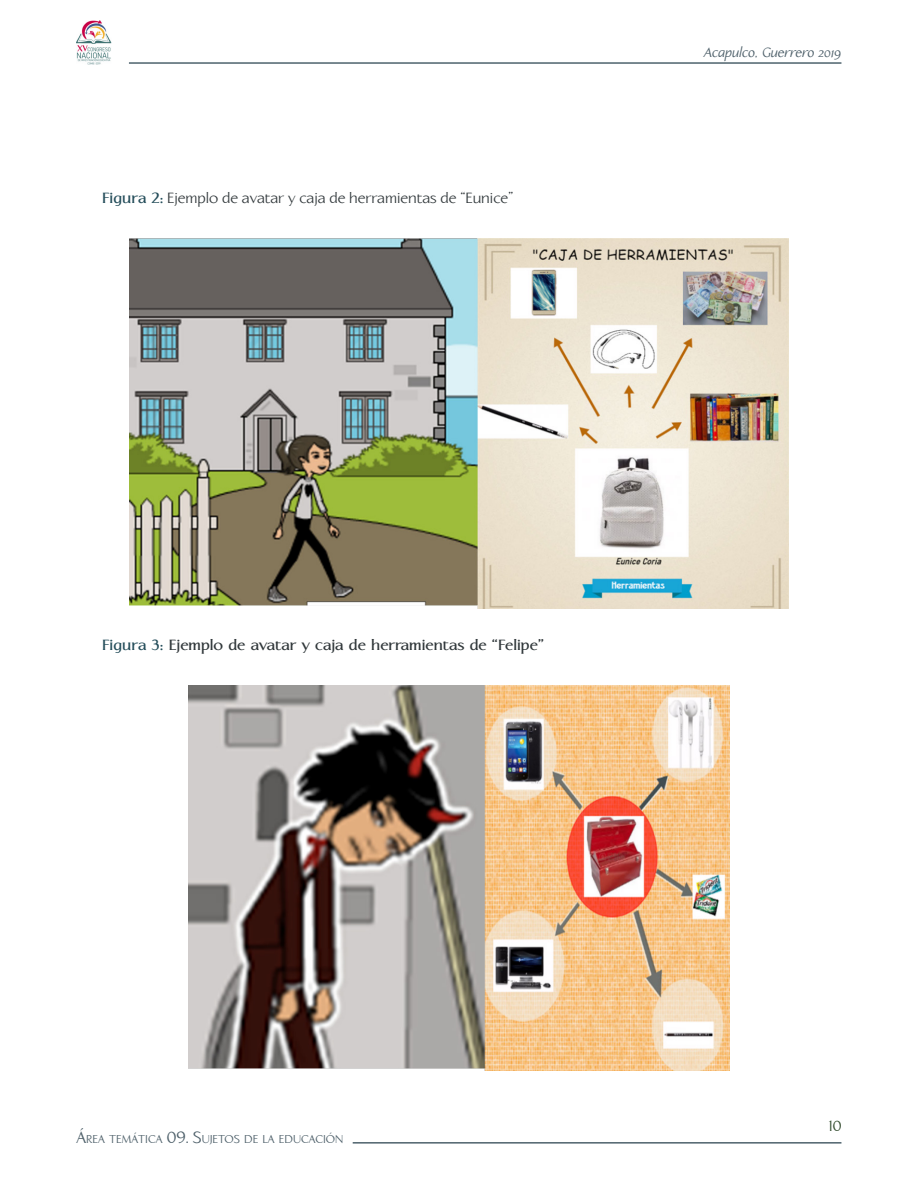
<style>
.page{position:relative;width:918px;height:1188px;background:#fff}
.page>*{position:absolute;margin:0;border:0;box-sizing:border-box;transform-origin:0 0}
.PIES_DE_IMAGEN{font:15px "Linotype Aperto";color:#30373a}
.PIES_DE_IMAGEN-2{font:700 15px "Linotype Aperto";color:#30373a}
.t1{font:15px "Linotype Aperto";color:#314a2c}
.t2{font:italic 13.5px "Linotype Aperto";color:#4d5f69}
.t3{font:11.55px "Linotype Aperto";color:#4d5f69}
.s1{font-weight:700;color:#244d5a}
.s2{color:#244d5a}
.s3{font-size:16.5px}
</style>
<div class="page">
<hr style="left:129px;top:62px;width:712px;height:2px;background:#4d626c">
<img style="left:77px;top:20px;width:34px;height:45px">
<hr style="left:353px;top:1142px;width:488px;height:2px;background:#4d626c">
<img style="left:129px;top:238px;width:660px;height:370px">
<img style="left:188px;top:686px;width:542px;height:385px">
<p class="PIES_DE_IMAGEN" style="left:102px;top:189px;width:413px"><span class="s1">Figura 2:</span> Ejemplo de avatar y caja de herramientas de “Eunice”</p>
<p class="t2" style="left:704px;top:44px;width:139px">Acapulco, Guerrero 2019</p>
<p class="PIES_DE_IMAGEN-2" style="left:102px;top:637px;width:444px"><span class="s2">Figura 3:</span> Ejemplo de avatar y caja de herramientas de “Felipe”</p>
<p class="t3" style="left:77px;top:1132px;width:268px"><span class="s3">Á</span>REA TEMÁTICA <span class="s3">09. S</span>UJETOS DE LA EDUCACIÓN</p>
<p class="t1" style="left:829px;top:1117px;width:14px">10</p>
</div>
